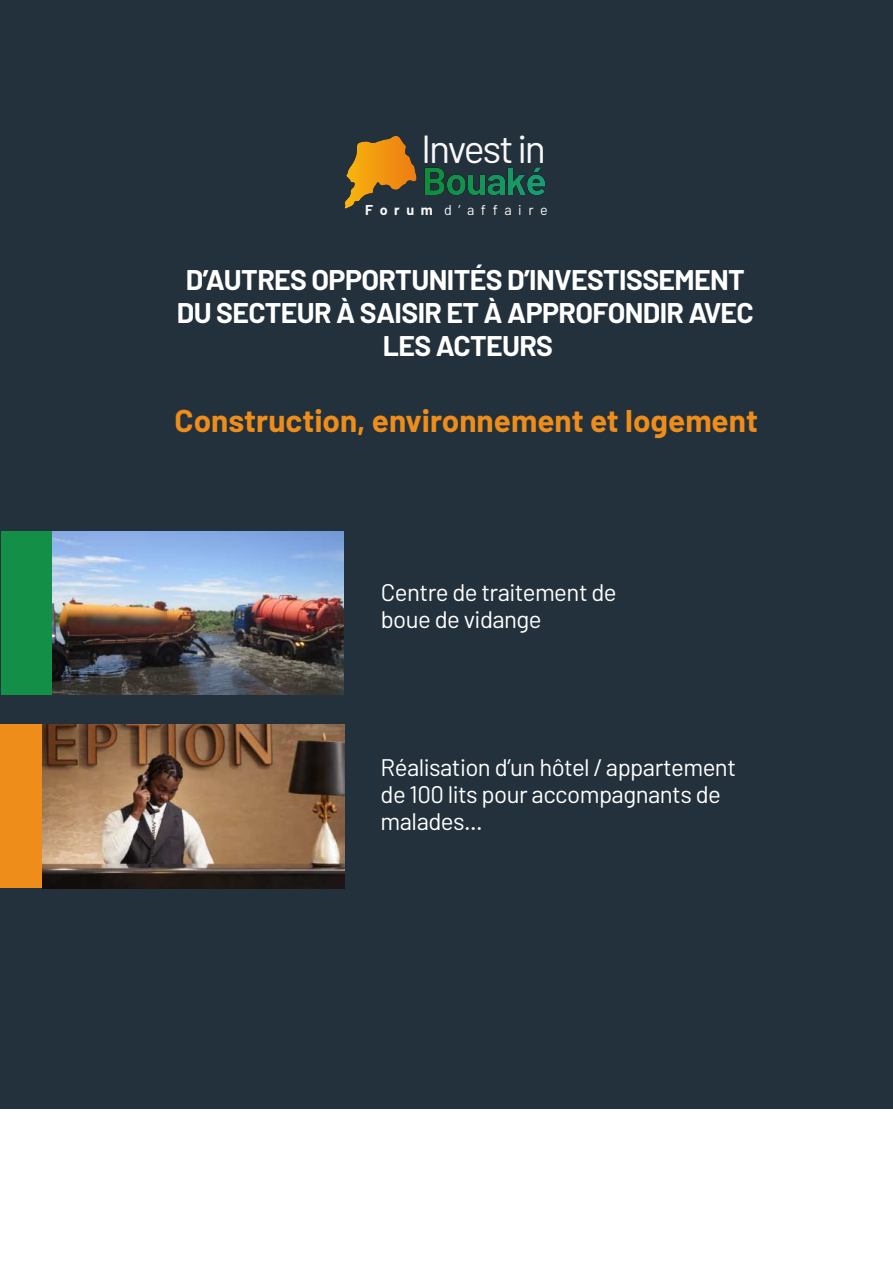
<style>
.page{position:relative;width:893px;height:1263px;background:#23313c}
.page>*{position:absolute;margin:0;border:0;box-sizing:border-box;transform-origin:0 0}
.t1{font:39.3px "Barlow";letter-spacing:-.055em;color:#f9f9f9}
.t2{font:700 31.5px "Barlow";color:#ef8d1a}
.t3{font:700 28.5px/33px "Barlow";letter-spacing:-.02em;color:#fff;text-align:center}
.t4{font:24px/27px "Barlow";letter-spacing:-.02em;color:#fff}
.t5{font:14.4px "Barlow";letter-spacing:.46em;color:#f9f9f9}
.s1{font-weight:700}
</style>
<div class="page">
<div style="left:1px;top:1109px;width:892px;height:153px;background:#fff"></div>
<div style="left:1px;top:531px;width:55px;height:164px;background:#138f47"></div>
<svg style="left:344px;top:136px;width:73px;height:73px"></svg>
<svg style="left:425px;top:167px;width:120px;height:28px"></svg>
<div style="left:0;top:724px;width:55px;height:164px;background:#ef8d1a"></div>
<img style="left:52px;top:531px;width:292px;height:164px">
<img style="left:43px;top:724px;width:302px;height:164px">
<h1 class="t1" style="left:421px;top:129px;width:127px">Invest in</h1>
<p class="t5" style="left:365px;top:202px;width:184px"><span class="s1">Forum</span> d’affaire</p>
<p class="t3" style="left:177px;top:263px;width:579px">D’AUTRES OPPORTUNITÉS D’INVESTISSEMENT<br>DU SECTEUR À SAISIR ET À APPROFONDIR AVEC<br>LES ACTEURS</p>
<h2 class="t2" style="left:175px;top:404px;width:585px">Construction, environnement et logement</h2>
<p class="t4" style="left:381px;top:579px;width:237px">Centre de traitement de boue de vidange</p>
<p class="t4" style="left:381px;top:755px;width:357px">Réalisation d’un hôtel / appartement de 100 lits pour accompagnants de malades...</p>
</div>
